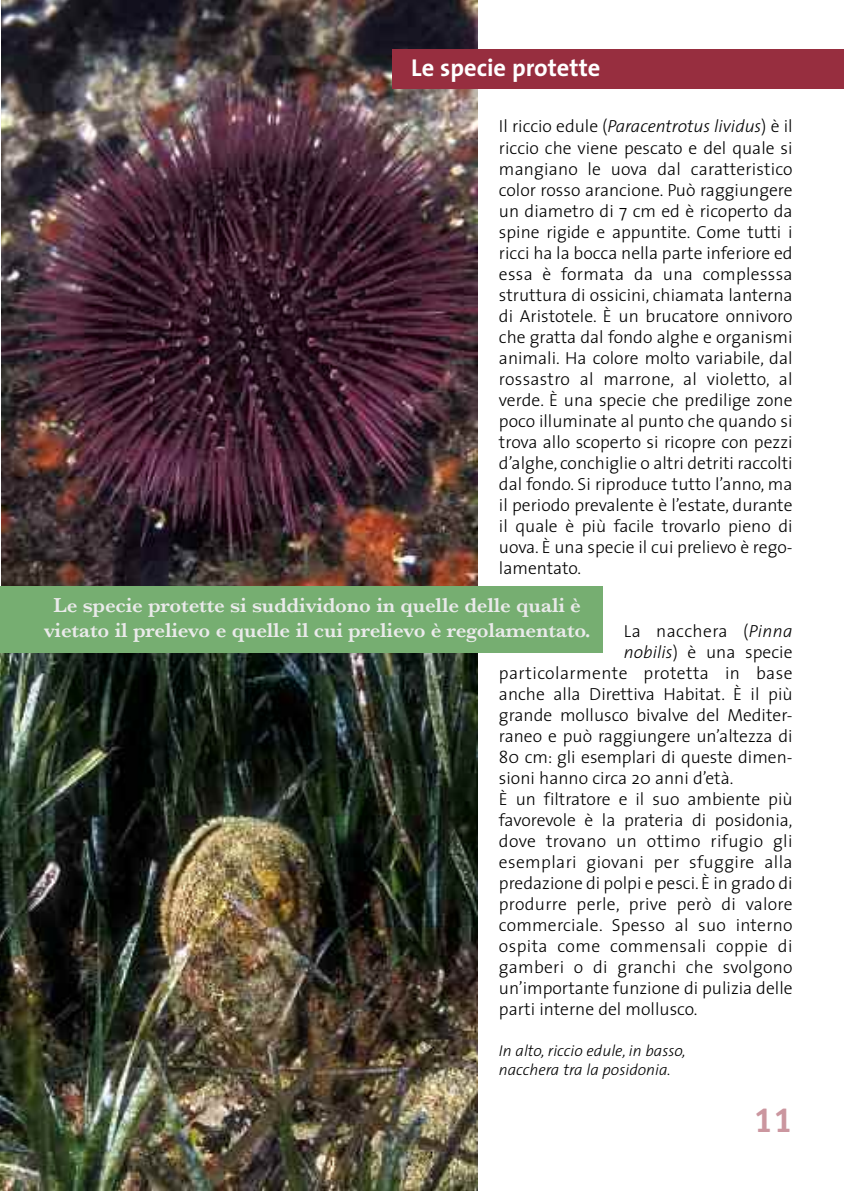
<style>
.page{position:relative;width:844px;height:1191px;background:#fff}
.page>*{position:absolute;margin:0;border:0;box-sizing:border-box;transform-origin:0 0}
.t1{font:700 35px "Officina Sans";color:#cb969f}
.t2{font:700 24.5px "The Sans";color:#fff}
.t3{font:600 21px/25.2px "Baskerville";letter-spacing:-.01em;color:#eaeaea;text-align:center}
.t4{font:300 17.5px/21px "The Sans";color:#000;text-align:justify}
.t5{font:300 17.5px "The Sans";letter-spacing:.025em;color:#000}
.t6{font:300 17.5px "The Sans";letter-spacing:.02em;color:#000}
.t7{font:italic 300 15.75px/18.9px "The Sans";color:#000}
.s1{font-style:italic}
</style>
<div class="page">
<img style="left:0;top:653px;width:477px;height:538px">
<img style="left:1px;top:0;width:476px;height:587px">
<div style="left:393px;top:50px;width:450px;height:39px;background:#972e3f"></div>
<div style="left:0;top:587px;width:602px;height:66px;background:#76ae71"></div>
<h2 class="t2" style="left:411px;top:58px;width:191px">Le specie protette</h2>
<p class="t4" style="left:499px;top:118px;width:295px">Il riccio edule (<span class="s1">Paracentrotus lividus</span>) è il riccio che viene pescato e del quale si mangiano le uova dal caratteristico color rosso arancione. Può raggiungere un diametro di 7 cm ed è ricoperto da spine rigide e appuntite. Come tutti i ricci ha la bocca nella parte inferiore ed essa è formata da una complesssa struttura di ossicini, chiamata lanterna di Aristotele. È un brucatore onnivoro che gratta dal fondo alghe e organismi animali. Ha colore molto variabile, dal rossastro al marrone, al violetto, al verde. È una specie che predilige zone poco illuminate al punto che quando si trova allo scoperto si ricopre con pezzi d’alghe, conchiglie o altri detriti raccolti dal fondo. Si riproduce tutto l’anno, ma il periodo prevalente è l’estate, durante il quale è più facile trovarlo pieno di uova. È una specie il cui prelievo è rego&shy;lamentato.</p>
<p class="t3" style="left:44px;top:592px;width:548px">Le specie protette si suddividono in quelle delle quali è vietato il prelievo e quelle il cui prelievo è regolamentato.</p>
<p class="t5" style="left:623px;top:624px;width:170px">La nacchera (<span class="s1">Pinna</span></p>
<p class="t4" style="left:623px;top:643px;width:170px"><span class="s1">nobilis</span>) è una specie</p>
<p class="t5" style="left:499px;top:666px;width:295px">particolarmente protetta in base</p>
<p class="t4" style="left:499px;top:685px;width:295px">anche alla Direttiva Habitat. È il più</p>
<p class="t4" style="left:499px;top:706px;width:295px">grande mollusco bivalve del Mediter-</p>
<p class="t4" style="left:499px;top:727px;width:295px">raneo e può raggiungere un’altezza di</p>
<p class="t4" style="left:499px;top:748px;width:295px">80 cm: gli esemplari di queste dimen-</p>
<p class="t4" style="left:499px;top:769px;width:236px">sioni hanno circa 20 anni d’età.</p>
<p class="t4" style="left:499px;top:790px;width:295px">È un filtratore e il suo ambiente più</p>
<p class="t4" style="left:499px;top:811px;width:295px">favorevole è la prateria di posidonia,</p>
<p class="t6" style="left:499px;top:834px;width:295px">dove trovano un ottimo rifugio gli</p>
<p class="t6" style="left:499px;top:855px;width:295px">esemplari giovani per sfuggire alla</p>
<p class="t4" style="left:499px;top:874px;width:295px">predazione di polpi e pesci. È in grado di</p>
<p class="t4" style="left:499px;top:895px;width:295px">produrre perle, prive però di valore</p>
<p class="t4" style="left:499px;top:916px;width:295px">commerciale. Spesso al suo interno</p>
<p class="t5" style="left:499px;top:939px;width:295px">ospita come commensali coppie di</p>
<p class="t4" style="left:499px;top:958px;width:295px">gamberi o di granchi che svolgono</p>
<p class="t4" style="left:499px;top:979px;width:295px">un’importante funzione di pulizia delle</p>
<p class="t4" style="left:499px;top:1000px;width:200px">parti interne del mollusco.</p>
<p class="t7" style="left:499px;top:1042px;width:188px">In alto, riccio edule, in basso, nacchera tra la posidonia.</p>
<h1 class="t1" style="left:753px;top:1107px;width:40px">11</h1>
</div>
